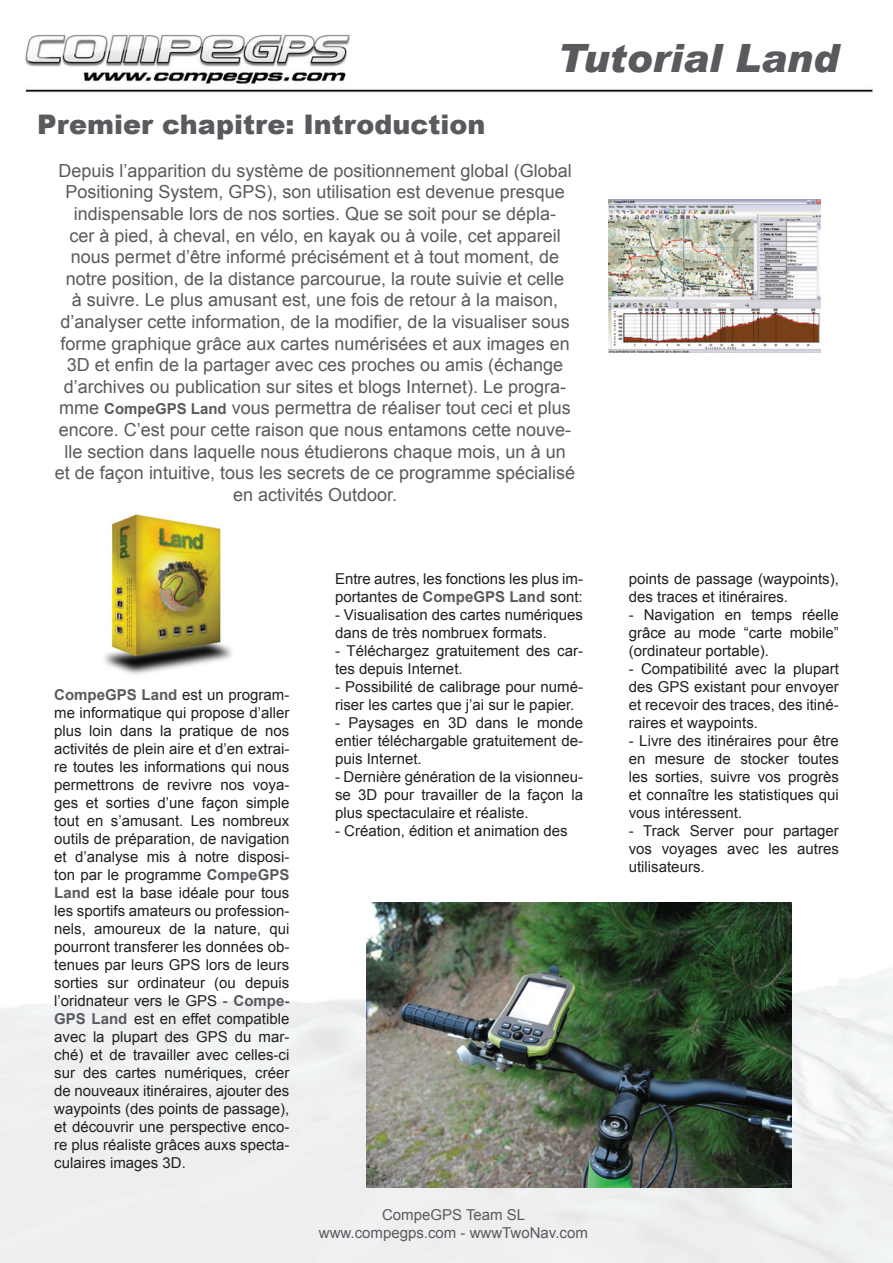
<style>
.page{position:relative;width:893px;height:1263px;background:#fff}
.page>*{position:absolute;margin:0;border:0;box-sizing:border-box;transform-origin:0 0}
.t1{font:italic 900 39px "Arial";color:#585a5e}
.t2{font:900 27px "Arial";color:#585a5e}
.t3{font:18px/21.6px "Arial";color:#585a5e;text-align:center}
.t4{font:15px/18px "Arial";color:#231f20;text-align:justify}
.t5{font:15px/18px "Arial";color:#585a5e;text-align:center}
.s1{font-weight:700;font-size:15px}
.s2{font-weight:700;color:#585a5e}
</style>
<div class="page">
<img style="left:0;top:34px;width:893px;height:1229px">
<img style="left:608px;top:200px;width:213px;height:153px">
<img style="left:367px;top:902px;width:425px;height:285px">
<img style="left:76px;top:504px;width:191px;height:191px">
<h2 class="t2" style="left:37px;top:105px;width:450px">Premier chapitre: Introduction</h2>
<h1 class="t1" style="left:557px;top:34px;width:283px">Tutorial Land</h1>
<p class="t3" style="left:55px;top:160px;width:522px">Depuis l’apparition du système de positionnement global (Global Positioning System, GPS), son utilisation est devenue presque indispensable lors de nos sorties. Que se soit pour se dépla-<br>cer à pied, à cheval, en vélo, en kayak ou à voile, cet appareil nous permet d’être informé précisément et à tout moment, de notre position, de la distance parcourue, la route suivie et celle<br>à suivre. Le plus amusant est, une fois de retour à la maison, d’analyser cette information, de la modifier, de la visualiser sous forme graphique grâce aux cartes numérisées et aux images en 3D et enfin de la partager avec ces proches ou amis (échange d’archives ou publication sur sites et blogs Internet). Le progra&shy;mme <span class="s1">CompeGPS Land</span> vous permettra de réaliser tout ceci et plus encore. C’est pour cette raison que nous entamons cette nouve&shy;lle section dans laquelle nous étudierons chaque mois, un à un et de façon intuitive, tous les secrets de ce programme spécialisé en activités Outdoor.</p>
<p class="t4" style="left:54px;top:686px;width:237px"><span class="s2">CompeGPS Land</span> est un program&shy;me informatique qui propose d’aller plus loin dans la pratique de nos activités de plein aire et d’en extrai&shy;re toutes les informations qui nous permettrons de revivre nos voya&shy;ges et sorties d’une façon simple tout en s’amusant. Les nombreux outils de préparation, de navigation et d’analyse mis à notre disposi&shy;ton par le programme <span class="s2">CompeGPS Land</span> est la base idéale pour tous les sportifs amateurs ou profession&shy;nels, amoureux de la nature, qui pourront transferer les données ob&shy;tenues par leurs GPS lors de leurs sorties sur ordinateur (ou depuis l’oridnateur vers le GPS - <span class="s2">Compe-GPS Land</span> est en effet compatible avec la plupart des GPS du mar&shy;ché) et de travailler avec celles-ci sur des cartes numériques, créer de nouveaux itinéraires, ajouter des waypoints (des points de passage), et découvrir une perspective enco&shy;re plus réaliste grâces auxs specta&shy;culaires images 3D.</p>
<p class="t4" style="left:335px;top:570px;width:249px">Entre autres, les fonctions les plus im&shy;portantes de <span class="s2">CompeGPS Land</span> sont:</p>
<p class="t4" style="left:335px;top:606px;width:249px">- Visualisation des cartes numériques dans de très nombruex formats.</p>
<p class="t4" style="left:335px;top:642px;width:249px">- Téléchargez gratuitement des car&shy;tes depuis Internet.</p>
<p class="t4" style="left:335px;top:678px;width:249px">- Possibilité de calibrage pour numé&shy;riser les cartes que j’ai sur le papier.</p>
<p class="t4" style="left:335px;top:714px;width:249px">- Paysages en 3D dans le monde entier téléchargable gratuitement de&shy;puis Internet.</p>
<p class="t4" style="left:335px;top:768px;width:249px">- Dernière génération de la visionneu&shy;se 3D pour travailler de la façon la plus spectaculaire et réaliste.</p>
<p class="t4" style="left:335px;top:822px;width:234px">- Création, édition et animation des</p>
<p class="t5" style="left:319px;top:1206px;width:270px">CompeGPS Team SL www.compegps.com - wwwTwoNav.com</p>
<p class="t4" style="left:629px;top:570px;width:212px">points de passage (waypoints), des traces et itinéraires.</p>
<p class="t4" style="left:629px;top:606px;width:212px">- Navigation en temps réelle grâce au mode “carte mobile” (ordinateur portable).</p>
<p class="t4" style="left:629px;top:660px;width:212px">- Compatibilité avec la plupart des GPS existant pour envoyer et recevoir des traces, des itiné&shy;raires et waypoints.</p>
<p class="t4" style="left:629px;top:732px;width:212px">- Livre des itinéraires pour être en mesure de stocker toutes les sorties, suivre vos progrès et connaître les statistiques qui vous intéressent.</p>
<p class="t4" style="left:629px;top:822px;width:212px">- Track Server pour partager vos voyages avec les autres utilisateurs.</p>
</div>
